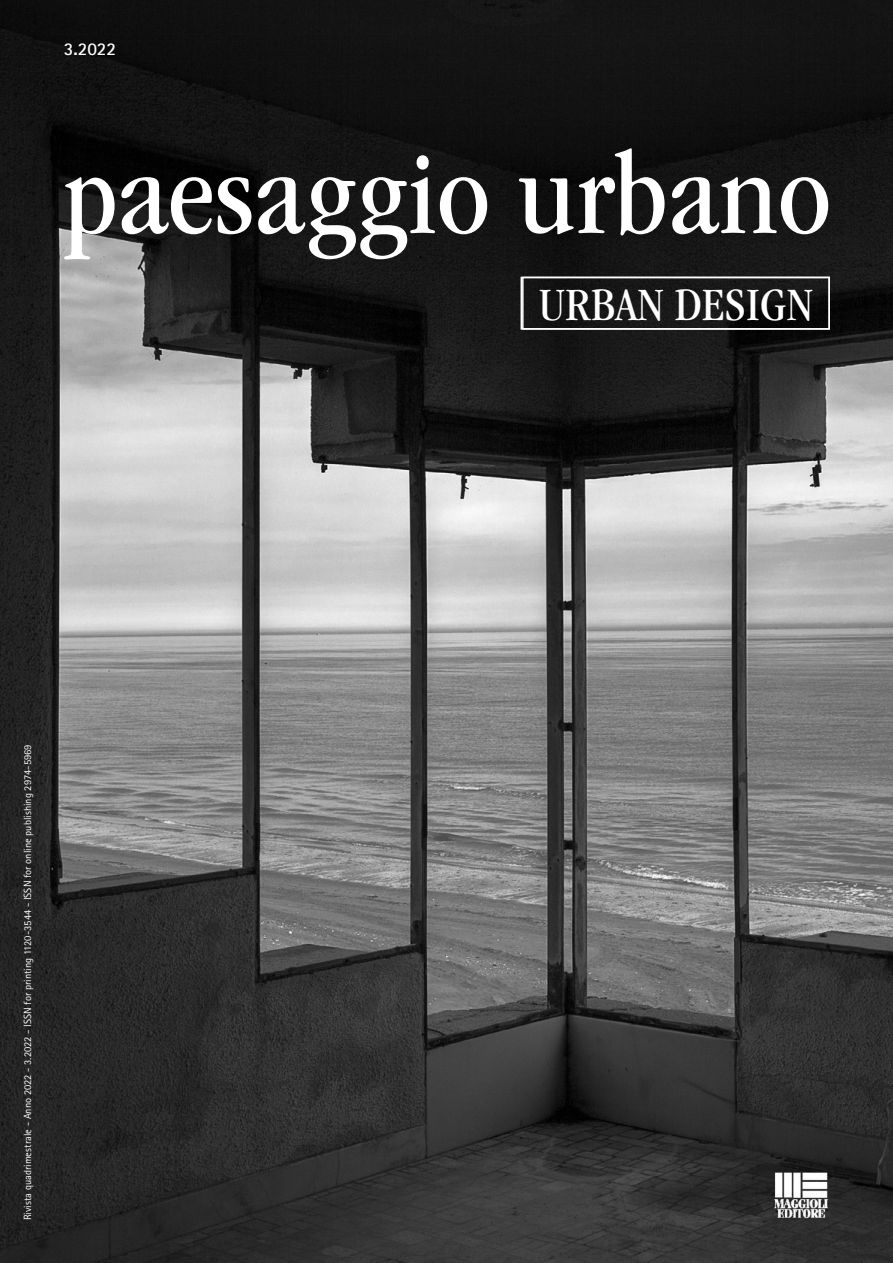
<style>
.page{position:relative;width:893px;height:1263px;background:#fff}
.page>*{position:absolute;margin:0;border:0;box-sizing:border-box;transform-origin:0 0}
.t1{font:condensed 120px "ITC Garamond Std";color:#fff}
.t2{font:condensed 48px "ITC Garamond Std";color:#fff}
.t3{font:700 18px "Rotis Sans Serif Std";color:#fff}
.t4{font:10.5px "Rotis Sans Serif Std";color:#fff}
</style>
<div class="page">
<img style="left:0;top:0;width:893px;height:1263px">
<div style="left:521px;top:277px;width:309px;height:53px;border:2px solid #fff"></div>
<img style="left:772px;top:1170px;width:57px;height:50px">
<h3 class="t3" style="left:64px;top:37px;width:54px">3.2022</h3>
<h1 class="t1" style="left:64px;top:128px;width:769px">paesaggio urbano</h1>
<h2 class="t2" style="left:539px;top:278px;width:276px">URBAN DESIGN</h2>
<p class="t4" style="left:22px;top:1220px;width:478px;rotate:-90deg">Rivista quadrimestrale - Anno 2022 - 3.2022 - ISSN for printing 1120-3544 - ISSN for online publishing 2974-5969</p>
</div>
